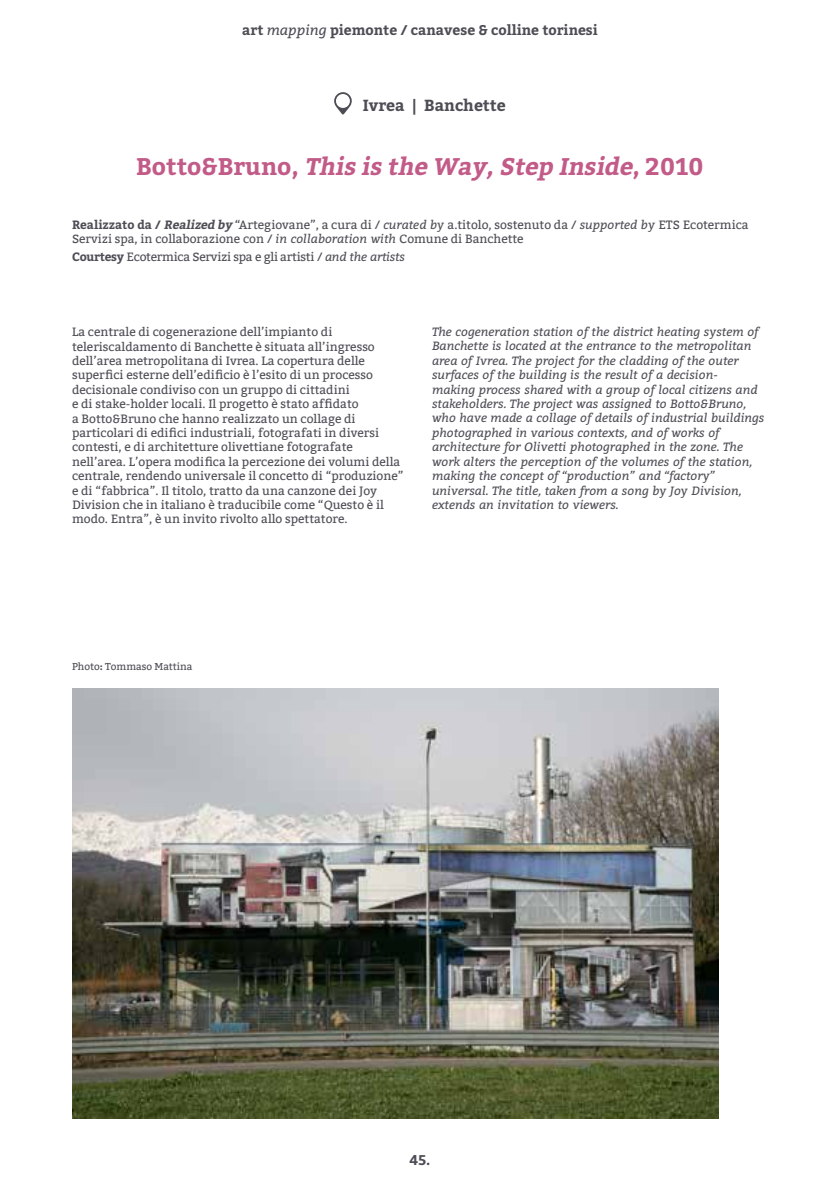
<style>
.page{position:relative;width:840px;height:1191px;background:#fff}
.page>*{position:absolute;margin:0;border:0;box-sizing:border-box;transform-origin:0 0}
.t1{font:italic 700 24px "Bitter";color:#c25b88}
.t2{font:700 16px "Bitter";color:#4d4d55}
.t3{font:700 14px "Bitter";color:#4d4d55}
.t4{font:12px/14.4px "Bitter";color:#4d4d55}
.t5{font:italic 12px/14.4px "Bitter";color:#4d4d55}
.t6{font:12px "Bitter";letter-spacing:-.02em;color:#4d4d55}
.t7{font:10px "Bitter";color:#4d4d55}
.s1{font-weight:400;font-style:italic}
.s2{font-style:normal}
.s3{font-weight:700}
.s4{font-weight:700;font-style:italic}
.s5{font-style:italic}
</style>
<div class="page">
<svg style="left:334px;top:92px;width:18px;height:23px"></svg>
<div style="left:336px;top:94px;width:14px;height:14px;background:#fff;border-radius:50%"></div>
<img style="left:72px;top:688px;width:646px;height:431px">
<p class="t3" style="left:242px;top:22px;width:357px">art <span class="s1">mapping</span> piemonte / canavese &amp; colline torinesi</p>
<h2 class="t2" style="left:362px;top:95px;width:144px">Ivrea | Banchette</h2>
<h1 class="t1" style="left:136px;top:152px;width:568px"><span class="s2">B o t t o &amp; B r u n o ,</span> This is the Way,Step Inside<span class="s2">, 2 0 1 0</span></h1>
<p class="t4" style="left:72px;top:218px;width:677px"><span class="s3">Realizzato da /</span> <span class="s4">Realized by</span> “Artegiovane”, a cura di / <span class="s5">curated by</span> a.titolo, sostenuto da / <span class="s5">supported by</span> ETS Ecotermica<br>Servizi spa, in collaborazione con / <span class="s5">in collaboration with</span> Comune di Banchette</p>
<p class="t6" style="left:72px;top:249px;width:334px"><span class="s3">Courtesy</span> Ecotermica Servizi spa e gli artisti / <span class="s5">and the artists</span></p>
<p class="t4" style="left:72px;top:325px;width:332px">La centrale di cogenerazione dell’impianto di teleriscaldamento di Banchette è situata all’ingresso dell’area metropolitana di Ivrea. La copertura delle superfici esterne dell’edificio è l’esito di un processo decisionale condiviso con un gruppo di cittadini<br>e di stake-holder locali. Il progetto è stato affidato<br>a Botto&amp;Bruno che hanno realizzato un collage di particolari di edifici industriali, fotografati in diversi contesti, e di architetture olivettiane fotografate nell’area. L’opera modifica la percezione dei volumi della centrale, rendendo universale il concetto di “produzione” e di “fabbrica”. Il titolo, tratto da una canzone dei Joy Division che in italiano è traducibile come “Questo è il modo. Entra”, è un invito rivolto allo spettatore.</p>
<p class="t5" style="left:432px;top:324px;width:334px">The cogeneration station of the district heating system of Banchette is located at the entrance to the metropolitan area of Ivrea. The project for the cladding of the outer surfaces of the building is the result of a decision-<br>making process shared with a group of local citizens and stakeholders. The project was assigned to Botto&amp;Bruno, who have made a collage of details of industrial buildings photographed in various contexts, and of works of architecture for Olivetti photographed in the zone. The work alters the perception of the volumes of the station, making the concept of “production” and “factory” universal. The title, taken from a song by Joy Division, extends an invitation to viewers.</p>
<p class="t7" style="left:72px;top:661px;width:122px">Photo<span class="s3">:</span> Tommaso Mattina</p>
<p class="t3" style="left:409px;top:1151px;width:22px">45.</p>
</div>
